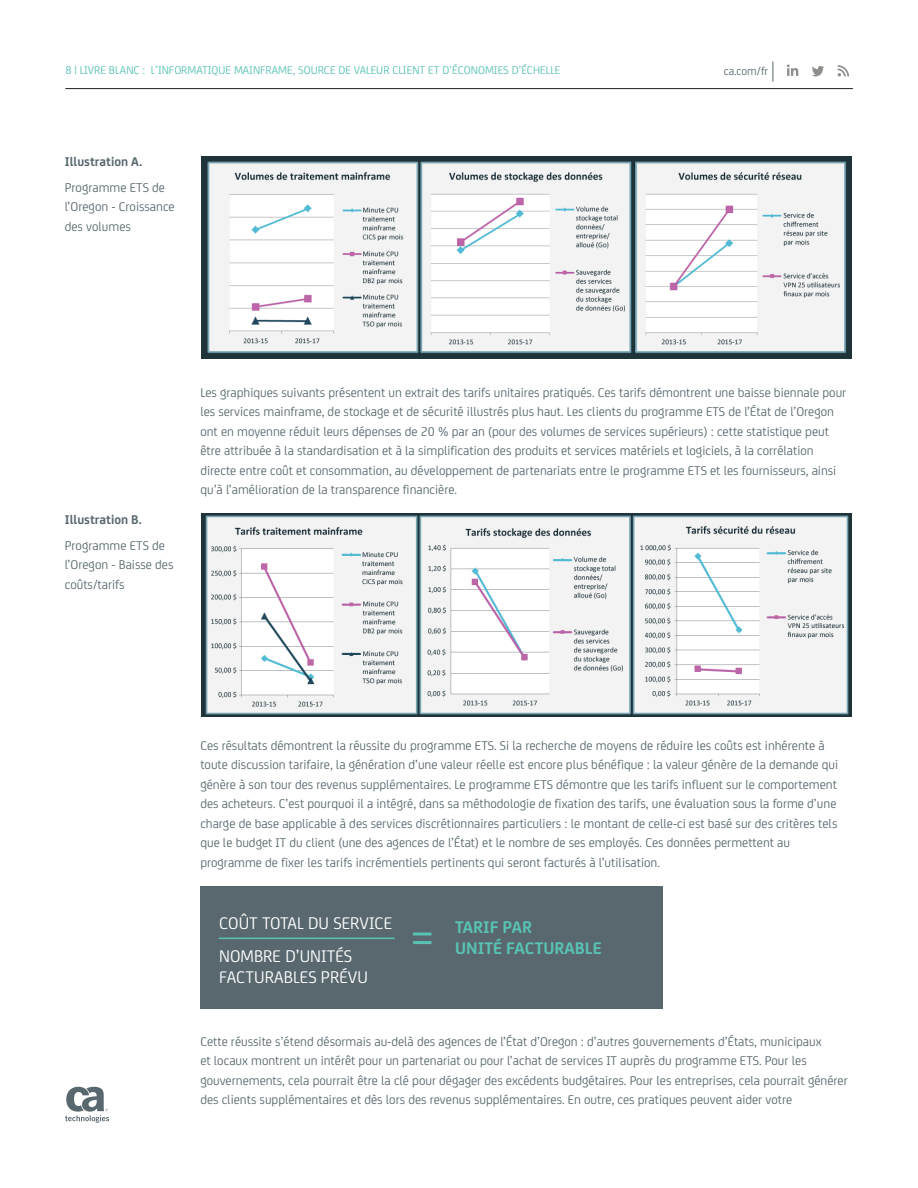
<style>
.page{position:relative;width:918px;height:1188px;background:#fff}
.page>*{position:absolute;margin:0;border:0;box-sizing:border-box;transform-origin:0 0}
.t1{font:18px/21px "CA Sans";color:#fff}
.t2{font:700 18px/21px "CA Sans";color:#59c2b4}
.t3{font:13.5px/19.5px "CA Sans";color:#58686e}
.t4{font:700 13.5px "CA Sans";color:#58686e}
.t5{font:12px "CA Sans";color:#59c2b4}
.t6{font:12px "CA Sans";color:#58686e}
</style>
<div class="page">
<div style="left:200px;top:886px;width:463px;height:122px;background:#58686e"></div>
<hr style="left:219px;top:938px;width:176px;height:1px;background:#59c2b4">
<hr style="left:413px;top:933px;width:18px;height:3px;background:#59c2b4">
<hr style="left:413px;top:941px;width:18px;height:3px;background:#59c2b4">
<hr style="left:65px;top:88px;width:788px;height:1px;background:#231f20">
<svg style="left:773px;top:61px;width:1px;height:21px"></svg>
<svg style="left:787px;top:64px;width:11px;height:12px"></svg>
<svg style="left:838px;top:65px;width:11px;height:11px"></svg>
<svg style="left:812px;top:66px;width:12px;height:10px"></svg>
<svg style="left:65px;top:1087px;width:44px;height:36px"></svg>
<img style="left:202px;top:156px;width:650px;height:203px">
<img style="left:201px;top:514px;width:651px;height:202px">
<p class="t5" style="left:65px;top:62px;width:497px">8 | Livre blanc : L’informatique mainframe, source de valeur client et d’économies d’échelle</p>
<p class="t4" style="left:65px;top:151px;width:79px">Illustration A.</p>
<p class="t3" style="left:65px;top:177px;width:111px">Programme ETS de l’Oregon - Croissance des volumes</p>
<p class="t6" style="left:724px;top:62px;width:46px">ca.com/fr</p>
<p class="t4" style="left:65px;top:509px;width:78px">Illustration B.</p>
<p class="t3" style="left:65px;top:535px;width:110px">Programme ETS de l’Oregon - Baisse des coûts/tarifs</p>
<p class="t3" style="left:200px;top:382px;width:648px">Les graphiques suivants présentent un extrait des tarifs unitaires pratiqués. Ces tarifs démontrent une baisse biennale pour les services mainframe, de stockage et de sécurité illustrés plus haut. Les clients du programme ETS de l’État de l’Oregon ont en moyenne réduit leurs dépenses de 20 % par an (pour des volumes de services supérieurs) : cette statistique peut être attribuée à la standardisation et à la simplification des produits et services matériels et logiciels, à la corrélation directe entre coût et consommation, au développement de partenariats entre le programme ETS et les fournisseurs, ainsi qu’à l’amélioration de la transparence financière.</p>
<p class="t3" style="left:200px;top:735px;width:639px">Ces résultats démontrent la réussite du programme ETS. Si la recherche de moyens de réduire les coûts est inhérente à toute discussion tarifaire, la génération d’une valeur réelle est encore plus bénéfique : la valeur génère de la demande qui génère à son tour des revenus supplémentaires. Le programme ETS démontre que les tarifs influent sur le comportement des acheteurs. C’est pourquoi il a intégré, dans sa méthodologie de fixation des tarifs, une évaluation sous la forme d’une charge de base applicable à des services discrétionnaires particuliers : le montant de celle-ci est basé sur des critères tels que le budget IT du client (une des agences de l’État) et le nombre de ses employés. Ces données permettent au programme de fixer les tarifs incrémentiels pertinents qui seront facturés à l’utilisation.</p>
<h1 class="t1" style="left:219px;top:911px;width:124px">COÛT TOTAL DU SERV</h1>
<h1 class="t1" style="left:369px;top:911px;width:23px">ICE</h1>
<h1 class="t1" style="left:219px;top:944px;width:33px">NOMBRE</h1>
<h1 class="t1" style="left:219px;top:944px;width:139px;text-indent:66px">D’UNITÉS<br>FACTURABLES PRÉVU</h1>
<h1 class="t2" style="left:455px;top:915px;width:148px">TARIF PAR<br>UNITÉ FACTURABLE</h1>
<p class="t3" style="left:200px;top:1031px;width:649px">Cette réussite s’étend désormais au-delà des agences de l’État d’Oregon : d’autres gouvernements d’États, municipaux<br>et locaux montrent un intérêt pour un partenariat ou pour l’achat de services IT auprès du programme ETS. Pour les gouvernements, cela pourrait être la clé pour dégager des excédents budgétaires. Pour les entreprises, cela pourrait générer des clients supplémentaires et dès lors des revenus supplémentaires. En outre, ces pratiques peuvent aider votre</p>
</div>
